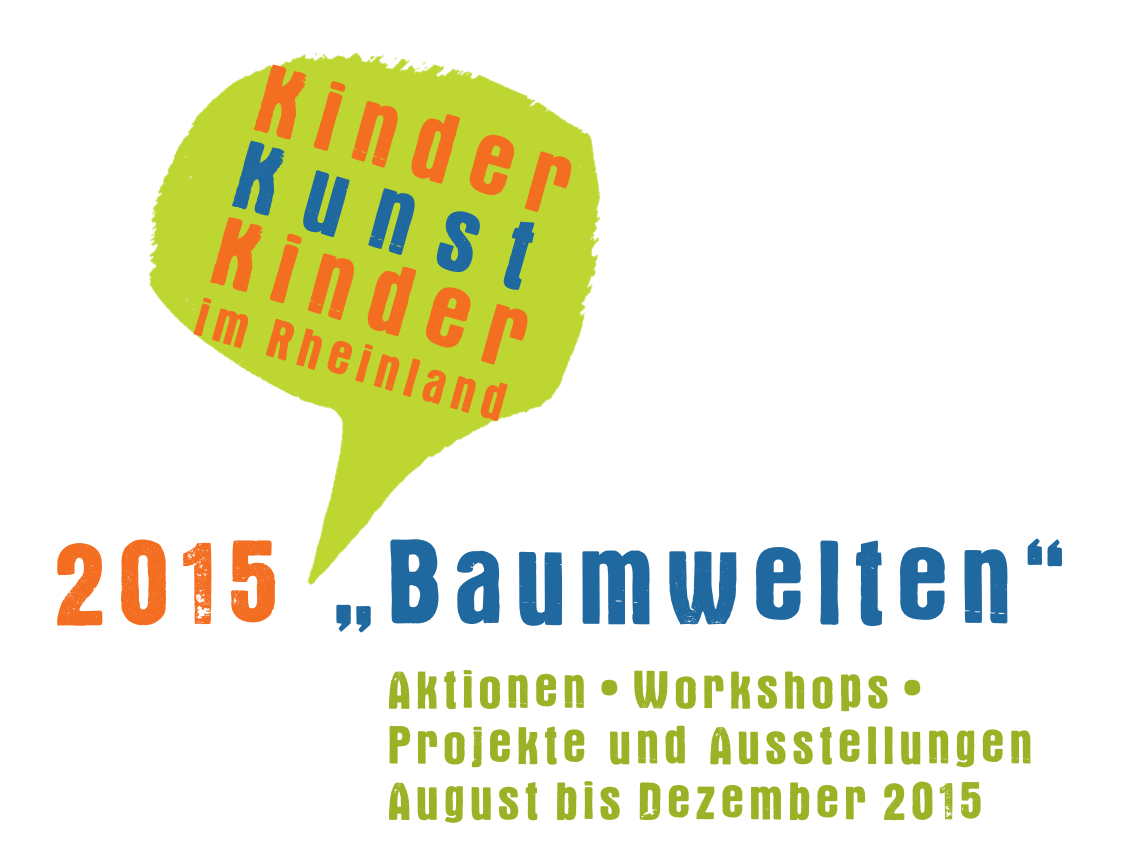
<style>
.page{position:relative;width:1131px;height:857px;background:#fff}
.page>*{position:absolute;margin:0;border:0;box-sizing:border-box;transform-origin:0 0}
.t1{font:124.25px "Victor";letter-spacing:.095em;color:#2068a0}
.t2{font:101.85px "Victor";color:#f36e21}
.t3{font:101.85px "Victor";color:#2068a0}
.t4{font:56.35px "Victor";color:#f36e21}
.t5{font:55.65px/55.6px "Victor";letter-spacing:.09em;color:#9cb226}
.s1{color:#f36e21}
</style>
<div class="page">
<img style="left:149px;top:52px;width:452px;height:533px">
<h2 class="t2" style="left:274px;top:48px;width:323px;rotate:16deg">Kinder</h2>
<h2 class="t3" style="left:252px;top:124px;width:306px;rotate:16deg">Kunst</h2>
<h2 class="t2" style="left:230px;top:201px;width:323px;rotate:16deg">Kinder</h2>
<p class="t4" style="left:205px;top:289px;width:321px;rotate:16deg">im Rheinland</p>
<h1 class="t1" style="left:54px;top:520px;width:1013px"><span class="s1">2015</span> „Baumwelten“</h1>
<p class="t5" style="left:388px;top:663px;width:646px">Aktionen·Workshops·<br>Projekte und Ausstellungen<br>August bis Dezember 2015</p>
</div>
